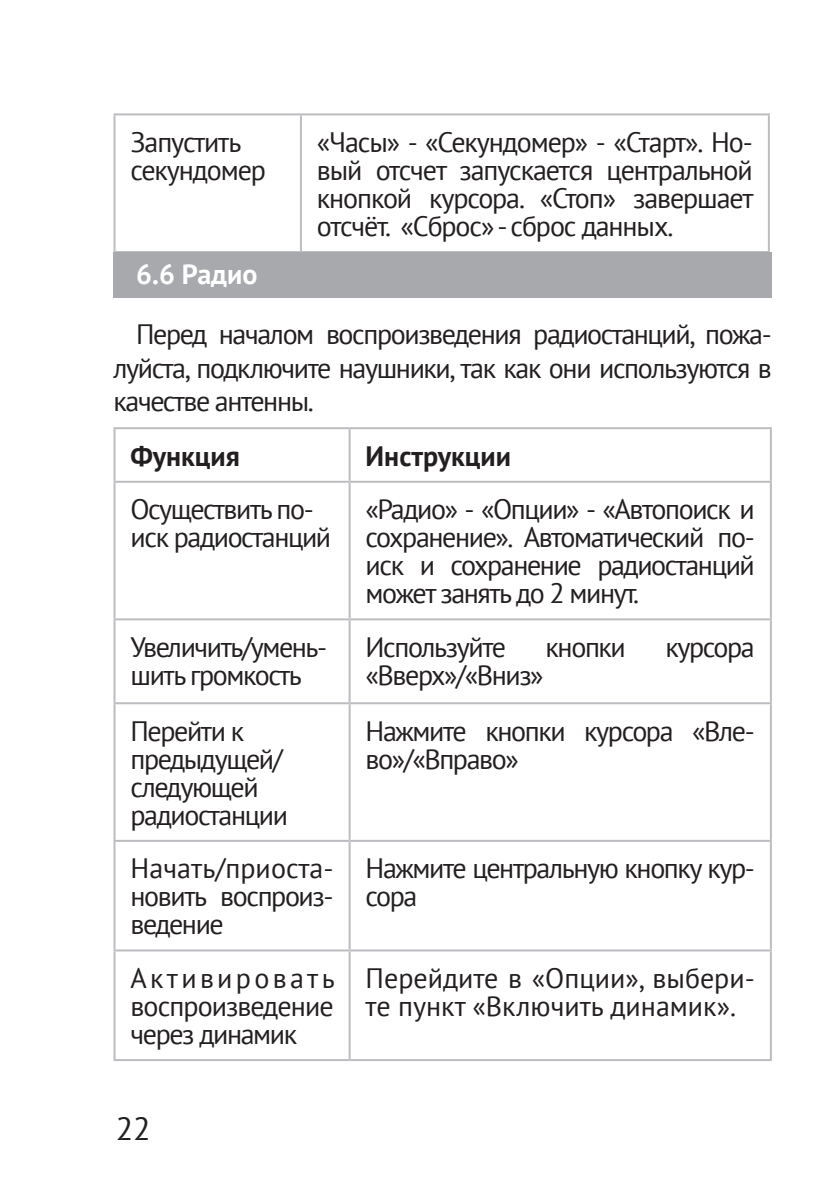
<style>
.page{position:relative;width:840px;height:1191px;background:#fff}
.page>*{position:absolute;margin:0;border:0;box-sizing:border-box;transform-origin:0 0}
.t1{font:32px "PT Sans";color:#231f20}
.All{font:28px/28px "PT Sans";letter-spacing:-.05em;color:#231f20}
.All-2{font:28px/28px "PT Sans";color:#231f20}
.t2{font:700 28px "PT Sans";color:#231f20}
.Юлия{font:700 28px "PT Sans";color:#fff}
</style>
<div class="page">
<hr style="left:113px;top:113px;width:188px;height:2px;background:#bcbdc0">
<hr style="left:113px;top:115px;width:2px;height:136px;background:#bcbdc0">
<hr style="left:301px;top:113px;width:468px;height:2px;background:#bcbdc0">
<hr style="left:300px;top:115px;width:2px;height:136px;background:#bcbdc0">
<hr style="left:767px;top:115px;width:2px;height:136px;background:#bcbdc0">
<hr style="left:113px;top:251px;width:188px;height:2px;background:#bcbdc0">
<hr style="left:301px;top:251px;width:468px;height:2px;background:#bcbdc0">
<div style="left:113px;top:252px;width:658px;height:45px;background:#a8a9ad"></div>
<hr style="left:113px;top:427px;width:236px;height:2px;background:#bcbdc0">
<hr style="left:113px;top:429px;width:2px;height:52px;background:#bcbdc0">
<hr style="left:349px;top:427px;width:422px;height:2px;background:#bcbdc0">
<hr style="left:348px;top:429px;width:2px;height:52px;background:#bcbdc0">
<hr style="left:769px;top:429px;width:2px;height:52px;background:#bcbdc0">
<hr style="left:113px;top:618px;width:236px;height:2px;background:#bcbdc0">
<hr style="left:113px;top:620px;width:2px;height:82px;background:#bcbdc0">
<hr style="left:349px;top:618px;width:422px;height:2px;background:#bcbdc0">
<hr style="left:348px;top:620px;width:2px;height:82px;background:#bcbdc0">
<hr style="left:769px;top:620px;width:2px;height:82px;background:#bcbdc0">
<hr style="left:113px;top:702px;width:236px;height:2px;background:#bcbdc0">
<hr style="left:113px;top:704px;width:2px;height:136px;background:#bcbdc0">
<hr style="left:349px;top:702px;width:422px;height:2px;background:#bcbdc0">
<hr style="left:348px;top:704px;width:2px;height:136px;background:#bcbdc0">
<hr style="left:769px;top:704px;width:2px;height:136px;background:#bcbdc0">
<hr style="left:113px;top:840px;width:236px;height:2px;background:#bcbdc0">
<hr style="left:113px;top:842px;width:2px;height:107px;background:#bcbdc0">
<hr style="left:349px;top:840px;width:422px;height:2px;background:#bcbdc0">
<hr style="left:348px;top:842px;width:2px;height:107px;background:#bcbdc0">
<hr style="left:769px;top:842px;width:2px;height:107px;background:#bcbdc0">
<hr style="left:113px;top:949px;width:236px;height:2px;background:#bcbdc0">
<hr style="left:113px;top:951px;width:2px;height:108px;background:#bcbdc0">
<hr style="left:349px;top:949px;width:422px;height:2px;background:#bcbdc0">
<hr style="left:348px;top:951px;width:2px;height:108px;background:#bcbdc0">
<hr style="left:769px;top:951px;width:2px;height:108px;background:#bcbdc0">
<hr style="left:113px;top:1059px;width:236px;height:2px;background:#bcbdc0">
<hr style="left:349px;top:1059px;width:422px;height:2px;background:#bcbdc0">
<hr style="left:113px;top:481px;width:236px;height:2px;background:#bcbdc0">
<hr style="left:113px;top:483px;width:2px;height:135px;background:#bcbdc0">
<hr style="left:349px;top:481px;width:422px;height:2px;background:#bcbdc0">
<hr style="left:348px;top:483px;width:2px;height:135px;background:#bcbdc0">
<hr style="left:769px;top:483px;width:2px;height:135px;background:#bcbdc0">
<p class="All" style="left:130px;top:127px;width:137px">Запустить секундомер</p>
<p class="All" style="left:317px;top:127px;width:438px;text-align:justify">«Часы» - «Секундомер» - «Старт». Но&shy;вый отсчет запускается центральной кнопкой курсора. «Стоп» завершает отсчёт. «Сброс» - сброс данных.</p>
<p class="Юлия" style="left:136px;top:255px;width:123px">6.6 Радио</p>
<p class="All" style="left:113px;top:317px;width:659px;line-height:33.6px;text-align:justify;text-indent:23px">Перед началом воспроизведения радиостанций, пожа&shy;луйста, подключите наушники, так как они используются в качестве антенны.</p>
<p class="t2" style="left:130px;top:437px;width:111px">Функция</p>
<p class="t2" style="left:365px;top:437px;width:147px">Инструкции</p>
<p class="All" style="left:130px;top:495px;width:202px">Осуществить по&shy;иск радиостанций</p>
<p class="All" style="left:365px;top:495px;width:390px;text-align:justify">«Радио» - «Опции» - «Автопоиск и сохранение». Автоматический по&shy;иск и сохранение радиостанций может занять до 2 минут.</p>
<p class="All" style="left:130px;top:632px;width:198px">Увеличить/умень&shy;шить громкость</p>
<p class="All" style="left:365px;top:632px;width:142px">Используйте</p>
<p class="All" style="left:545px;top:632px;width:82px">кнопки</p>
<p class="All" style="left:665px;top:632px;width:91px">курсора</p>
<p class="All" style="left:365px;top:660px;width:179px">«Вверх»/«Вниз»</p>
<p class="All" style="left:130px;top:716px;width:159px">Перейти к предыдущей/ следующей радиостанции</p>
<p class="All" style="left:365px;top:716px;width:390px">Нажмите кнопки курсора «Вле&shy;во»/«Вправо»</p>
<p class="All" style="left:130px;top:854px;width:204px;text-align:justify">Начать/приоста&shy;новить воспроиз&shy;ведение</p>
<p class="All" style="left:365px;top:854px;width:390px">Нажмите центральную кнопку кур&shy;сора</p>
<p class="All" style="left:130px;top:963px;width:205px;text-align:justify">Активировать воспроизведение через динамик</p>
<p class="All-2" style="left:365px;top:963px;width:390px">Перейдите в «Опции», выбери&shy;те пункт «Включить динамик».</p>
<p class="t1" style="left:116px;top:1107px;width:36px">22</p>
</div>
